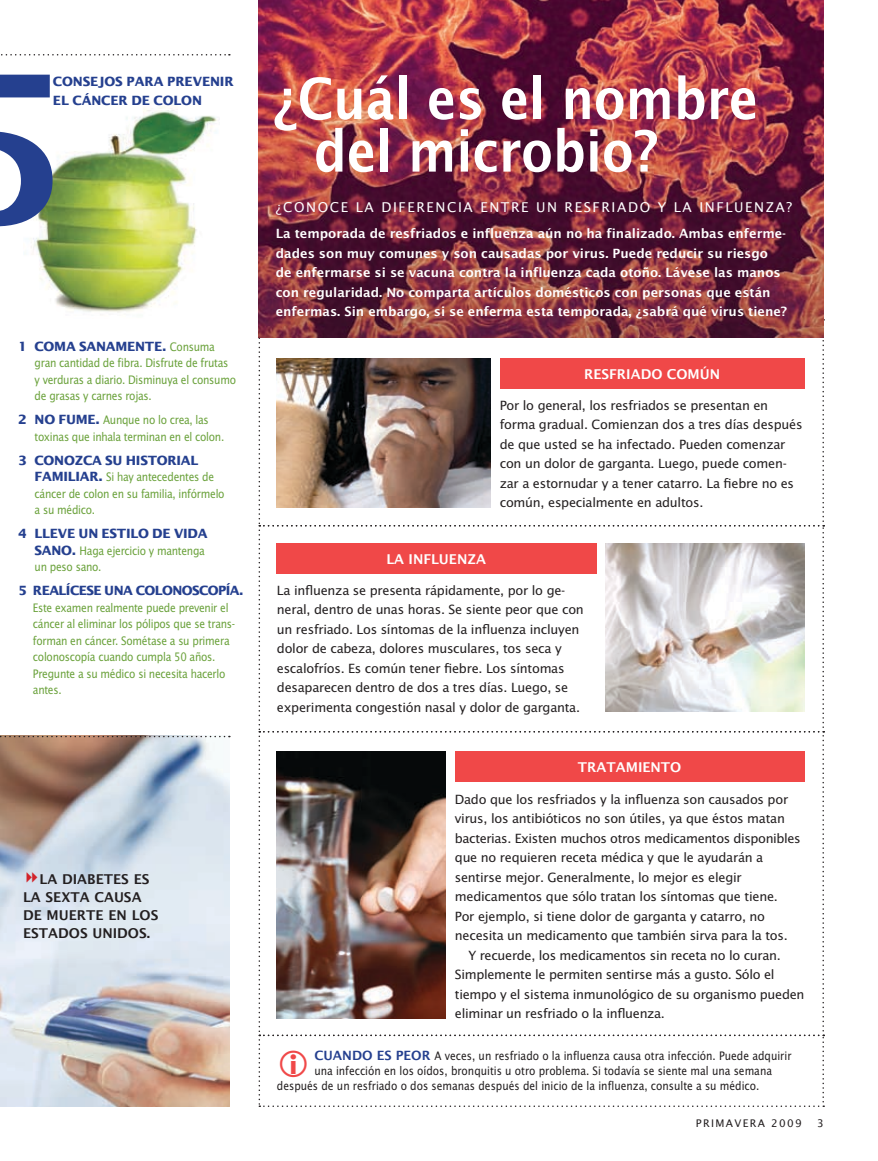
<style>
.page{position:relative;width:878px;height:1161px;background:#fff}
.page>*{position:absolute;margin:0;border:0;box-sizing:border-box;transform-origin:0 0}
.t1{font:600 204.9px "Lucida Fax";color:#25408f}
.t2{font:61.5px/52.5px "Lucida Sans Nar EF Dem Bol";color:#fff}
.t3{font:600 13.5px/18px "Lucida Sans";color:#231f20}
.t4{font:13.5px "Lucida Sans";letter-spacing:.12em;color:#fff}
.t5{font:600 13.5px "Lucida Sans";color:#fff}
.t6{font:12.75px/19.5px "Lucida Sans";letter-spacing:-.02em;color:#231f20}
.t7{font:12.75px/16.5px "Lucida Sans Nar EF";letter-spacing:-.02em;color:#6ba23c}
.t8{font:600 12.75px/19.5px "Lucida Sans";color:#fff}
.t9{font:12.75px "Lucida Sans Nar EF";color:#231f20}
.t10{font:700 12.75px "Lucida Sans";letter-spacing:-.02em;color:#25408f}
.t11{font:700 12.75px "Lucida Sans";letter-spacing:-.045em;color:#25408f}
.t12{font:10.5px "Lucida Sans";letter-spacing:.13em;color:#231f20}
.s1{font-family:"Lucida Sans Nar EF";font-weight:400;color:#6ba23c}
.s2{font-family:"Lucida Sans";font-weight:700;color:#25408f}
.s3{font-family:"Lucida Sans";font-weight:600;color:#25408f}
</style>
<div class="page">
<img style="left:24px;top:106px;width:193px;height:207px">
<img style="left:0;top:737px;width:230px;height:370px">
<img style="left:258px;top:0;width:566px;height:319px">
<svg style="left:1px;top:54px;width:229px;height:2px"></svg>
<svg style="left:0;top:736px;width:230px;height:1px"></svg>
<img style="left:258px;top:319px;width:566px;height:788px">
<svg style="left:27px;top:872px;width:10px;height:11px"></svg>
<h1 class="t1" style="left:-62px;top:33px;width:137px">5</h1>
<p class="t10" style="left:53px;top:74px;width:124px">CONSEJOS PARA PREVENI</p>
<p class="t10" style="left:224px;top:74px;width:11px">R</p>
<p class="t10" style="left:53px;top:93px;width:151px">EL CÁNCER DE COLON</p>
<p class="t10" style="left:18px;top:339px;width:198px">1 COMA SANAMENTE. <span class="s1">Consuma</span></p>
<p class="t7" style="left:35px;top:355px;width:203px">gran cantidad de fibra. Disfrute de frutas y verduras a diario. Disminuya el consumo de grasas y carnes rojas.</p>
<p class="t7" style="left:35px;top:412px;width:191px;text-indent:-16px"><span class="s2">2 NO FUME.</span> Aunque no lo crea, las toxinas que inhala terminan en el colon.</p>
<p class="t10" style="left:18px;top:453px;width:182px">3 CONOZCA SU HISTORIAL</p>
<p class="t7" style="left:35px;top:469px;width:191px"><span class="s2">FAMILIAR.</span> Si hay antecedentes de cáncer de colon en su familia, infórmelo a su médico.</p>
<p class="t10" style="left:18px;top:526px;width:191px">4 LLEVE UN ESTILO DE VIDA</p>
<p class="t7" style="left:35px;top:542px;width:172px"><span class="s2">SANO.</span> Haga ejercicio y mantenga un peso sano.</p>
<p class="t11" style="left:18px;top:583px;width:227px">5 REALÍCESE UNA COLONOSCOPÍA.</p>
<p class="t7" style="left:33px;top:599px;width:204px">Este examen realmente puede prevenir el cáncer al eliminar los pólipos que se trans&shy;forman en cáncer. Sométase a su primera colonoscopía cuando cumpla 50 años.<br>Pregunte a su médico si necesita hacerlo antes.</p>
<p class="t3" style="left:40px;top:870px;width:32px">La diabetes</p>
<p class="t3" style="left:134px;top:870px;width:9px">es</p>
<p class="t3" style="left:23px;top:888px;width:82px">lasexta causa de muerte</p>
<p class="t3" style="left:108px;top:906px;width:41px">en los</p>
<p class="t3" style="left:23px;top:924px;width:19px">Estados</p>
<p class="t3" style="left:92px;top:924px;width:20px">Unidos</p>
<p class="t3" style="left:147px;top:924px;width:5px">.</p>
<h2 class="t2" style="left:314px;top:72px;width:445px;text-indent:-41px">¿Cuál es el nombre del microbio?</h2>
<p class="t4" style="left:276px;top:199px;width:20px">¿conoc</p>
<p class="t4" style="left:341px;top:199px;width:343px">e la DIFERENCIA ENTRE UN RESFRIADO Y LA</p>
<p class="t4" style="left:699px;top:199px;width:94px">INFLUENZA?</p>
<p class="t8" style="left:276px;top:224px;width:513px">La temporada de resfriados e influenza aún no ha finalizado. Ambas enferme&shy;dades son muy comunes y son causadas por virus. Puede reducir su riesgo<br>de enfermarse si se vacuna contra la influenza cada otoño. Lávese las manos con regularidad. No comparta artículos domésticos con personas que están enfermas. Sin embargo, si se enferma esta temporada, ¿sabrá qué virus tiene?</p>
<p class="t5" style="left:584px;top:366px;width:138px">RESFRIADO COMÚN</p>
<p class="t6" style="left:500px;top:395px;width:304px">Por lo general, los resfriados se presentan en forma gradual. Comienzan dos a tres días después de que usted se ha infectado. Pueden comenzar con un dolor de garganta. Luego, puede comen&shy;zar a estornudar y a tener catarro. La fiebre no es común, especialmente en adultos.</p>
<p class="t5" style="left:386px;top:551px;width:101px">LA INFLUENZA</p>
<p class="t6" style="left:277px;top:580px;width:308px">La influenza se presenta rápidamente, por lo ge&shy;neral, dentro de unas horas. Se siente peor que con un resfriado. Los síntomas de la influenza incluyen dolor de cabeza, dolores musculares, tos seca y escalofríos. Es común tener fiebre. Los síntomas desaparecen dentro de dos a tres días. Luego, se experimenta congestión nasal y dolor de garganta.</p>
<p class="t5" style="left:578px;top:759px;width:105px">TRATAMIENTO</p>
<p class="t6" style="left:455px;top:789px;width:335px">Dado que los resfriados y la influenza son causados por</p>
<p class="t6" style="left:455px;top:809px;width:331px">virus, los antibióticos no son útiles, ya que éstos matan</p>
<p class="t6" style="left:455px;top:828px;width:347px">bacterias. Existen muchos otros medicamentos disponibles</p>
<p class="t6" style="left:455px;top:848px;width:310px">que no requieren receta médica y que le ayudarán a</p>
<p class="t6" style="left:455px;top:867px;width:288px">sentirse mejor. Generalmente, lo mejor es elegir</p>
<p class="t6" style="left:455px;top:887px;width:324px">medicamentos que sólo tratan los síntomas que tiene.</p>
<p class="t6" style="left:455px;top:906px;width:312px">Por ejemplo, si tiene dolor de garganta y catarro, no</p>
<p class="t6" style="left:455px;top:926px;width:334px">necesita un medicamento que también sirva para la tos.</p>
<p class="t6" style="left:468px;top:945px;width:314px">Y recuerde, los medicamentos sin receta no lo curan.</p>
<p class="t6" style="left:455px;top:965px;width:321px">Simplemente le permiten sentirse más a gusto. Sólo el</p>
<p class="t6" style="left:455px;top:984px;width:351px">tiempo y el sistema inmunológico de su organismo pueden</p>
<p class="t6" style="left:455px;top:1004px;width:212px">eliminar un resfriado o la influenza.</p>
<p class="t9" style="left:314px;top:1049px;width:478px"><span class="s3">CUANDO ES PEOR</span> A veces, un resfriado o la influenza causa otra infección. Puede adquirir</p>
<p class="t9" style="left:314px;top:1064px;width:459px">una infección en los oídos, bronquitis u otro problema. Si todavía se siente mal una semana</p>
<p class="t9" style="left:277px;top:1079px;width:484px">después de un resfriado o dos semanas después del inicio de la influenza, consulte a su médico.</p>
<p class="t12" style="left:696px;top:1117px;width:15px">Prim</p>
<p class="t12" style="left:726px;top:1117px;width:77px">avera 2009</p>
<p class="t12" style="left:817px;top:1117px;width:8px">3</p>
</div>
